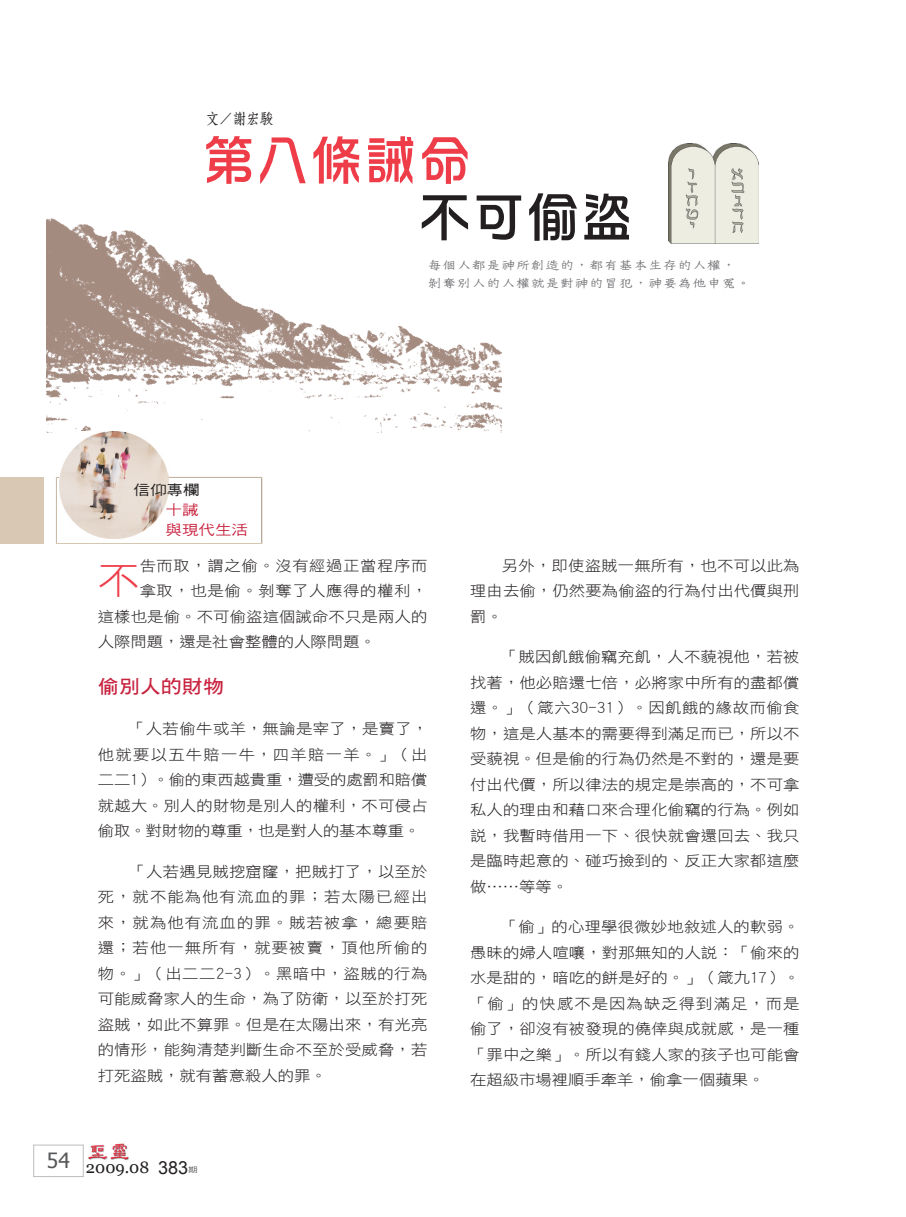
<style>
.page{position:relative;width:906px;height:1217px;background:#fff}
.page>*{position:absolute;margin:0;border:0;box-sizing:border-box;transform-origin:0 0}
.t1{font:54px "DF Hua Zong W5 WIN BF";color:#ee3d49}
.t2{font:54px "DF Hua Zong W5 WIN BF";color:#231f20}
.t3{font:37.65px "DF Hei W3 WIN BF";color:#ee3d49;scale:1.11 1}
.t4{font:18.9px "DF Hei W7 WIN BF";color:#c8233f;scale:1.11 1}
.t5{font:16.5px "Georgia";color:#231f20}
.t6{font:15px "DF Fang Song W6 WIN BF";color:#231f20;scale:.9 1}
.t7{font:14.7px/25.5px "DF Hei W3 WIN BF";letter-spacing:.01em;color:#231f20;text-align:justify;scale:1.11 1}
.t8{font:14.7px "DF Hei W3 WIN BF";letter-spacing:.035em;color:#231f20;scale:1.11 1}
.t9{font:14.1px/19.8px "DF Hei W5 WIN BF";color:#c8233f;scale:1.18 1}
.t10{font:14.1px "DF Hei W5 WIN BF";color:#231f20;scale:1.18 1}
.t11{font:13.2px/17.7px "DF Tie Xian W3 WIN BF";color:#6c6d70;scale:1.11 1}
.t12{font:7.5px "DF Hei W5 WIN BF";color:#57585a;scale:1.25 1}
.s1{font-family:"Arial";font-size:18px}
</style>
<div class="page">
<div style="left:33px;top:1144px;width:50px;height:32px;border:1px solid #bcbdc0"></div>
<img style="left:88px;top:1143px;width:41px;height:18px">
<img style="left:47px;top:218px;width:455px;height:214px">
<div style="left:56px;top:477px;width:206px;height:66px;border:1px solid #d9c9b4"></div>
<img style="left:60px;top:431px;width:109px;height:108px">
<img style="left:668px;top:144px;width:90px;height:99px">
<div style="left:0;top:477px;width:43px;height:66px;background:#d9c9b4"></div>
<p class="t6" style="left:206px;top:111px;width:76px">文／謝宏駿</p>
<h1 class="t1" style="left:202px;top:133px;width:271px">第八條誡命</h1>
<h1 class="t2" style="left:418px;top:190px;width:217px">不可偷盜</h1>
<p class="t11" style="left:427px;top:256px;width:293px">每個人都是神所創造的，都有基本生存的人權，剝奪別人的人權就是對神的冒犯，神要為他申冤。</p>
<p class="t10" style="left:133px;top:482px;width:57px">信仰專欄</p>
<p class="t9" style="left:165px;top:499px;width:71px">十誡<br>與現代生活</p>
<h2 class="t3" style="left:98px;top:561px;width:39px">不</h2>
<p class="t8" style="left:140px;top:557px;width:261px">告而取，謂之偷。沒有經過正當程序而</p>
<p class="t8" style="left:140px;top:583px;width:261px">拿取，也是偷。剝奪了人應得的權利，</p>
<p class="t7" style="left:98px;top:603px;width:298px">這樣也是偷。不可偷盜這個誡命不只是兩人的</p>
<p class="t7" style="left:98px;top:629px;width:252px">人際問題，還是社會整體的人際問題。</p>
<p class="t4" style="left:98px;top:677px;width:115px">偷別人的財物</p>
<p class="t7" style="left:98px;top:715px;width:299px;text-indent:31px">「人若偷牛或羊，無論是宰了，是賣了，他就要以五牛賠一牛，四羊賠一羊。」（出二二1）。偷的東西越貴重，遭受的處罰和賠償就越大。別人的財物是別人的權利，不可侵占偷取。對財物的尊重，也是對人的基本尊重。</p>
<p class="t7" style="left:98px;top:858px;width:298px;text-indent:32px">「人若遇見賊挖窟窿，把賊打了，以至於死，就不能為他有流血的罪；若太陽已經出來，就為他有流血的罪。賊若被拿，總要賠還；若他一無所有，就要被賣，頂他所偷的物。」（出二二2-3）。黑暗中，盜賊的行為可能威脅家人的生命，為了防衛，以至於打死盜賊，如此不算罪。但是在太陽出來，有光亮的情形，能夠清楚判斷生命不至於受威脅，若打死盜賊，就有蓄意殺人的罪。</p>
<p class="t5" style="left:47px;top:1157px;width:143px"><sup>54</sup> 2009.08 <span class="s1">383</span></p>
<p class="t12" style="left:188px;top:1165px;width:9px">期</p>
<p class="t7" style="left:470px;top:552px;width:298px;text-indent:32px">另外，即使盜賊一無所有，也不可以此為理由去偷，仍然要為偷盜的行為付出代價與刑罰。</p>
<p class="t7" style="left:470px;top:643px;width:298px;text-indent:32px">「賊因飢餓偷竊充飢，人不藐視他，若被找著，他必賠還七倍，必將家中所有的盡都償還。」（箴六30-31）。因飢餓的緣故而偷食物，這是人基本的需要得到滿足而已，所以不受藐視。但是偷的行為仍然是不對的，還是要付出代價，所以律法的規定是崇高的，不可拿私人的理由和藉口來合理化偷竊的行為。例如說，我暫時借用一下、很快就會還回去、我只是臨時起意的、碰巧撿到的、反正大家都這麼做……等等。</p>
<p class="t7" style="left:470px;top:913px;width:298px;text-indent:32px">「偷」的心理學很微妙地敘述人的軟弱。愚昧的婦人喧嚷，對那無知的人說：「偷來的水是甜的，暗吃的餅是好的。」（箴九17）。「偷」的快感不是因為缺乏得到滿足，而是偷了，卻沒有被發現的僥倖與成就感，是一種「罪中之樂」。所以有錢人家的孩子也可能會在超級市場裡順手牽羊，偷拿一個蘋果。</p>
</div>
